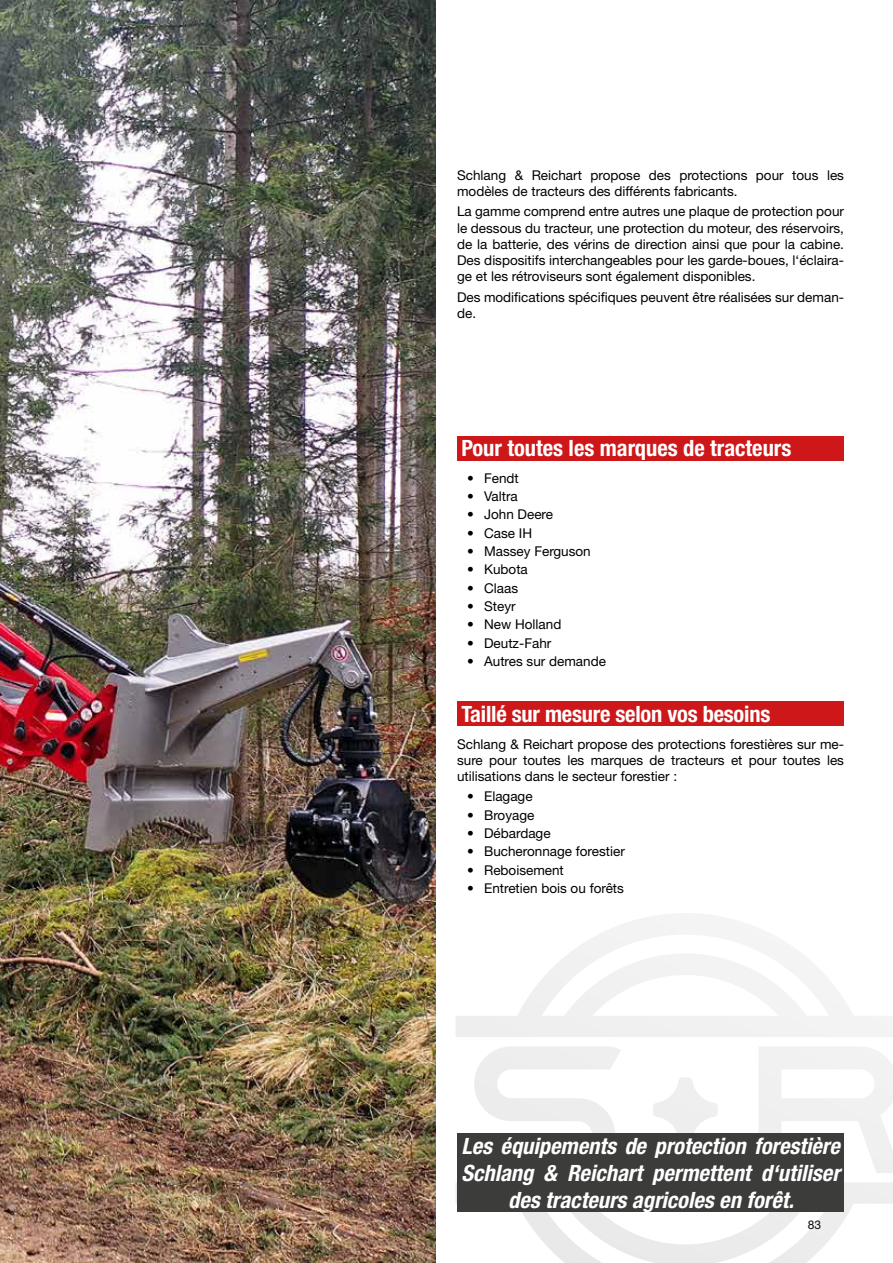
<style>
.page{position:relative;width:893px;height:1263px;background:#fff}
.page>*{position:absolute;margin:0;border:0;box-sizing:border-box;transform-origin:0 0}
.t1{font:italic 700 condensed 22.5px/27px "Helvetica Neue LT Pro";color:#fff;text-align:center}
.t2{font:700 condensed 22.5px "Helvetica Neue LT Pro";letter-spacing:-.01em;color:#fff}
.t3{font:13.5px/16.2px "Helvetica Neue LT Pro";color:#000}
.t4{font:12px "Helvetica Neue LT Pro";color:#000}
</style>
<div class="page">
<div style="left:453px;top:913px;width:440px;height:350px;background:#fff;opacity:.75"></div>
<svg style="left:455px;top:913px;width:438px;height:260px"></svg>
<img style="left:0;top:0;width:436px;height:1263px">
<div style="left:457px;top:1133px;width:387px;height:79px;background:#3c3c3b"></div>
<div style="left:457px;top:436px;width:387px;height:24px;background:#cd1719"></div>
<div style="left:457px;top:702px;width:387px;height:24px;background:#cd1719"></div>
<p class="t3" style="left:457px;top:166px;width:388px">Schlang &amp; Reichart propose des protections pour tous les modèles de tracteurs des différents fabricants.</p>
<p class="t3" style="left:457px;top:203px;width:388px;text-align:justify">La gamme comprend entre autres une plaque de protection pour le dessous du tracteur, une protection du moteur, des réservoirs, de la batterie, des vérins de direction ainsi que pour la cabine.<br>Des dispositifs interchangeables pour les garde-boues, l‘éclaira&shy;ge et les rétroviseurs sont également disponibles.</p>
<p class="t3" style="left:457px;top:288px;width:388px">Des modifications spécifiques peuvent être réalisées sur deman&shy;de.</p>
<h1 class="t2" style="left:461px;top:435px;width:332px">Pour toutes les marques de tracteurs</h1>
<p class="t3" style="left:467px;top:470px;width:53px">• Fendt</p>
<p class="t3" style="left:467px;top:488px;width:52px">• Valtra</p>
<p class="t3" style="left:467px;top:506px;width:88px">• John Deere</p>
<p class="t3" style="left:467px;top:525px;width:67px">• Case IH</p>
<p class="t3" style="left:467px;top:543px;width:125px">• Massey Ferguson</p>
<p class="t3" style="left:467px;top:561px;width:62px">• Kubota</p>
<p class="t3" style="left:467px;top:579px;width:53px">• Claas</p>
<p class="t3" style="left:467px;top:598px;width:50px">• Steyr</p>
<p class="t3" style="left:467px;top:616px;width:96px">• New Holland</p>
<p class="t3" style="left:467px;top:634px;width:86px">• Deutz-Fahr</p>
<p class="t3" style="left:467px;top:653px;width:140px">• Autres sur demande</p>
<h1 class="t2" style="left:461px;top:700px;width:311px">Taillé sur mesure selon vos besoins</h1>
<p class="t3" style="left:457px;top:735px;width:388px;text-align:justify">Schlang &amp; Reichart propose des protections forestières sur me&shy;sure pour toutes les marques de tracteurs et pour toutes les utilisations dans le secteur forestier :</p>
<p class="t3" style="left:467px;top:788px;width:67px">• Elagage</p>
<p class="t3" style="left:467px;top:806px;width:69px">• Broyage</p>
<p class="t3" style="left:467px;top:825px;width:85px">• Débardage</p>
<p class="t3" style="left:467px;top:843px;width:159px">• Bucheronnage forestier</p>
<p class="t3" style="left:467px;top:861px;width:98px">• Reboisement</p>
<p class="t3" style="left:467px;top:880px;width:158px">• Entretien bois ou forêts</p>
<h1 class="t1" style="left:461px;top:1132px;width:380px">Les équipements de protection forestière<br>Schlang &amp; Reichart permettent d‘utiliser des tracteurs agricoles en forêt.</h1>
<p class="t4" style="left:808px;top:1217px;width:15px">83</p>
</div>
